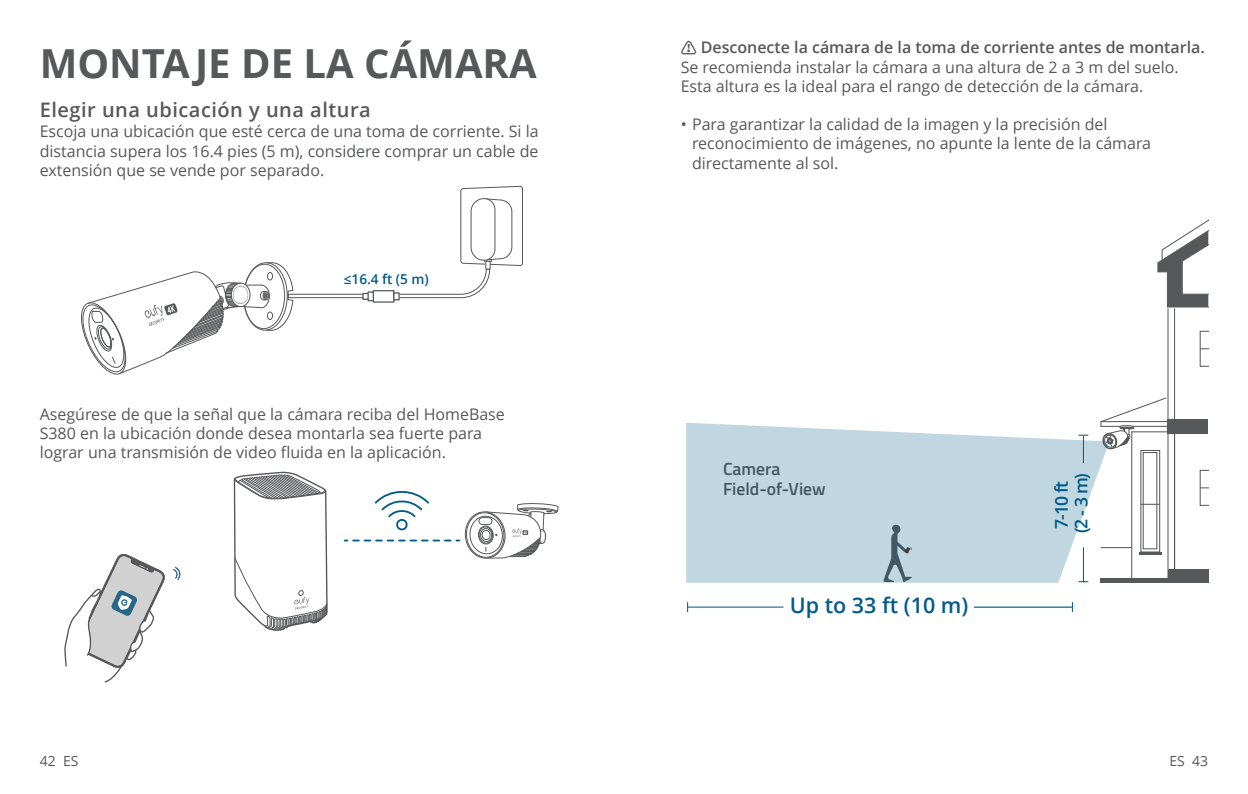
<style>
.page{position:relative;width:1248px;height:794px;background:#fff}
.page>*{position:absolute;margin:0;border:0;box-sizing:border-box;transform-origin:0 0}
.目录标题1{font:700 40px "Open Sans";color:#57585a}
.t1{font:600 21.6px "Open Sans";color:#005b88}
.目录标题1-2{font:600 20px "Open Sans";letter-spacing:.025em;color:#57585a}
.t2{font:600 17.6px/19.6px "Titillium Web";color:#57585a}
.t3{font:600 17.6px/19.6px "Open Sans";color:#005b88}
.目录标题1-3{font:16px/19.2px "Open Sans";color:#57585a}
.目录标题1-4{font:600 16px "Open Sans";color:#57585a}
.t4{font:14px "Open Sans";color:#57585a}
.t5{font:600 13.6px "Open Sans";color:#005b88}
.s1{font-family:"Noto Sans Hans";font-weight:700}
</style>
<div class="page">
<svg style="left:81px;top:185px;width:442px;height:190px"></svg>
<svg style="left:465px;top:512px;width:40px;height:46px"></svg>
<div style="left:464px;top:512px;width:41px;height:46px;border:1px solid #57585a;border-radius:50%"></div>
<div style="left:466px;top:512px;width:38px;height:45px;border:1px solid #57585a;border-radius:50%"></div>
<div style="left:469px;top:516px;width:33px;height:38px;border:1px solid #57585a;border-radius:50%"></div>
<div style="left:478px;top:526px;width:15px;height:18px;border:1px solid #57585a;border-radius:50%"></div>
<div style="left:479px;top:527px;width:13px;height:16px;border:1px solid #57585a;border-radius:50%"></div>
<div style="left:480px;top:528px;width:12px;height:13px;border:1px solid #57585a;border-radius:50%"></div>
<div style="left:482px;top:530px;width:8px;height:10px;border:1px solid #57585a;border-radius:50%"></div>
<div style="left:479px;top:517px;width:13px;height:7px;border:1px solid #57585a;border-radius:3px"></div>
<svg style="left:485px;top:503px;width:73px;height:55px"></svg>
<svg style="left:233px;top:471px;width:95px;height:160px"></svg>
<svg style="left:344px;top:539px;width:106px;height:2px"></svg>
<svg style="left:374px;top:491px;width:55px;height:40px"></svg>
<svg style="left:173px;top:567px;width:8px;height:13px"></svg>
<svg style="left:64px;top:554px;width:101px;height:129px"></svg>
<hr style="left:688px;top:606px;width:95px;height:1px;background:#005b88">
<hr style="left:974px;top:606px;width:97px;height:1px;background:#005b88">
<svg style="left:1157px;top:220px;width:51px;height:88px"></svg>
<hr style="left:1173px;top:308px;width:1px;height:111px;background:#57585a">
<hr style="left:1173px;top:432px;width:1px;height:139px;background:#57585a">
<hr style="left:1167px;top:308px;width:1px;height:111px;background:#57585a">
<div style="left:1167px;top:419px;width:41px;height:15px;background:#57585a"></div>
<div style="left:1131px;top:431px;width:37px;height:148px;border:1px solid #57585a"></div>
<div style="left:1140px;top:450px;width:19px;height:102px;border:1px solid #57585a"></div>
<div style="left:1142px;top:452px;width:15px;height:97px;border:1px solid #57585a"></div>
<svg style="left:1140px;top:504px;width:19px;height:1px"></svg>
<hr style="left:1138px;top:552px;width:23px;height:2px;background:#57585a">
<hr style="left:1100px;top:547px;width:31px;height:1px;background:#57585a">
<div style="left:1167px;top:569px;width:41px;height:13px;background:#57585a"></div>
<hr style="left:1100px;top:578px;width:67px;height:4px;background:#57585a">
<svg style="left:1199px;top:470px;width:9px;height:36px"></svg>
<svg style="left:1199px;top:331px;width:9px;height:36px"></svg>
<svg style="left:1100px;top:396px;width:69px;height:53px"></svg>
<svg style="left:686px;top:423px;width:423px;height:160px;background:#c6dae4"></svg>
<svg style="left:883px;top:524px;width:29px;height:58px;background:#9ab0bb"></svg>
<p class="目录标题1" style="left:40px;top:35px;width:498px">MONTAJE DE LA CÁMARA</p>
<p class="目录标题1-2" style="left:40px;top:96px;width:332px">Elegir una ubicación y una altura</p>
<p class="目录标题1-3" style="left:40px;top:122px;width:500px;text-align:justify">Escoja una ubicación que esté cerca de una toma de corriente. Si la distancia supera los 16.4 pies (5 m), considere comprar un cable de extensión que se vende por separado.</p>
<p class="t5" style="left:344px;top:270px;width:87px">≤16.4 ft (5 m)</p>
<p class="目录标题1-3" style="left:40px;top:404px;width:466px">Asegúrese de que la señal que la cámara reciba del HomeBase<br>S380 en la ubicación donde desea montarla sea fuerte para lograr una transmisión de video fluida en la aplicación.</p>
<p class="目录标题1-4" style="left:680px;top:37px;width:525px"><span class="s1">⚠</span> Desconecte la cámara de la toma de corriente antes de montarla.</p>
<p class="目录标题1-3" style="left:680px;top:57px;width:499px">Se recomienda instalar la cámara a una altura de 2 a 3 m del suelo.<br>Esta altura es la ideal para el rango de detección de la cámara.</p>
<p class="目录标题1-3" style="left:692px;top:114px;width:460px;text-indent:-11px">• Para garantizar la calidad de la imagen y la precisión del reconocimiento de imágenes, no apunte la lente de la cámara directamente al sol.</p>
<p class="t2" style="left:723px;top:458px;width:104px">Camera<br>Field-of-View</p>
<p class="t1" style="left:789px;top:590px;width:180px">Up to 33 ft (10 m)</p>
<p class="t3" style="left:1051px;top:533px;width:62px;rotate:-90deg">7-10 ft (2 - 3 m)</p>
<p class="t4" style="left:40px;top:751px;width:40px">42 ES</p>
<p class="t4" style="left:1169px;top:751px;width:40px">ES 43</p>
</div>
